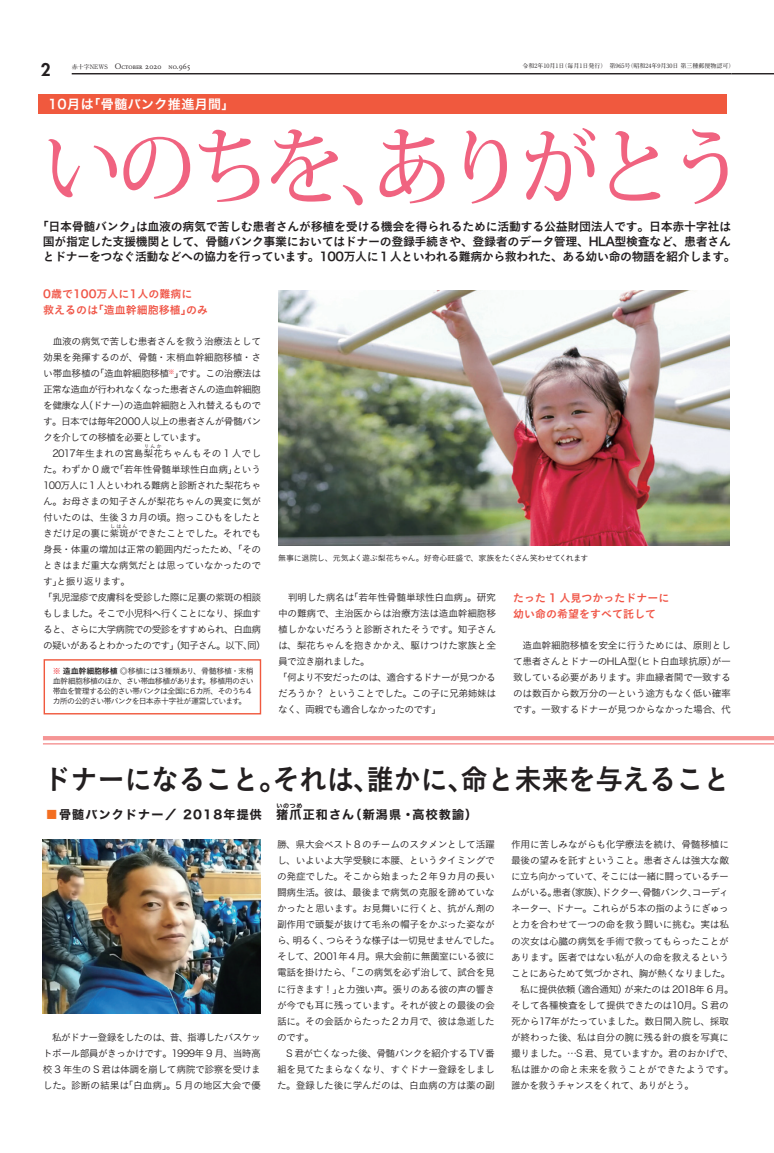
<style>
.page{position:relative;width:774px;height:1153px;background:#fff}
.page>*{position:absolute;margin:0;border:0;box-sizing:border-box;transform-origin:0 0}
.t1{font:500 84px "Koz Min Pr 6 N";letter-spacing:-.075em;color:#f06380;scale:.95 1}
.t2{font:28.8px "Koburina Go Std W6";letter-spacing:-.02em;color:#231f20;scale:.96 1}
.t3{font:800 17px "Futura Std";color:#231f20}
.t4{font:13px "Hira Kaku Std W6";letter-spacing:.03em;color:#fff}
.t5{font:12px/15px "Koburina Go Std W6";letter-spacing:-.03em;color:#231f20}
.t6{font:12px "Hira Kaku Std W7";letter-spacing:.1em;color:#231f20}
.t7{font:11px/16px "Koburina Go Std W6";color:#f05547}
.t8{font:9.8px/16px "Koburina Go Std W3";letter-spacing:-.035em;color:#231f20;text-align:justify}
.t9{font:9.8px/16px "Koburina Go Std W3";letter-spacing:-.075em;color:#231f20}
.t10{font:9.8px "Koburina Go Std W3";letter-spacing:-.005em;color:#231f20}
.t11{font:8px/10px "Koburina Go Std W3";letter-spacing:-.08em;color:#231f20}
.t12{font:8px "Koburina Go Std W3";letter-spacing:-.03em;color:#231f20}
.t13{font:8px "Ro Garamond Book SC";color:#231f20}
.t14{font:700 6px "A1 Mincho Std";color:#231f20}
.t15{font:6px "Hira Kaku Std W7";color:#231f20}
.t16{font:4.9px "Koburina Go Std W3";letter-spacing:.275em;color:#231f20}
.s1{font-family:"A1 Mincho Std";font-weight:700;font-size:6px}
.s2{font-family:"Hira Kaku Std W6"}
.s3{font-family:"Hira Kaku Std W3"}
.s4{font-family:"Hira Kaku Std W3";color:#ee1d23}
.s5{font-family:"Koburina Go Std W6"}
.s6{color:#f36e21}
</style>
<div class="page">
<img style="left:278px;top:290px;width:451px;height:255px">
<hr style="left:43px;top:736px;width:731px;height:4px;background:#f59595">
<hr style="left:43px;top:743px;width:731px;height:1px;background:#f59595">
<img style="left:43px;top:839px;width:218px;height:174px">
<div style="left:39px;top:95px;width:688px;height:19px;background:#f0593e"></div>
<svg style="left:43px;top:659px;width:219px;height:56px"></svg>
<hr style="left:72px;top:73px;width:659px;height:1px;background:#231f20">
<hr style="left:731px;top:73px;width:43px;height:1px;background:#231f20">
<h3 class="t3" style="left:41px;top:59px;width:11px">2</h3>
<p class="t13" style="left:72px;top:62px;width:121px"><span class="s1">赤十字NEWS</span> October 2020 no.965</p>
<p class="t14" style="left:522px;top:61px;width:213px">令和2年10月1日（毎月1日発行）　第965号（昭和24年9月30日 第三種郵便物認可）</p>
<h3 class="t4" style="left:48px;top:94px;width:188px">10月は「骨髄バンク推進月間」</h3>
<h1 class="t1" style="left:43px;top:120px;width:743px">いのちを、ありがとう</h1>
<p class="t5" style="left:43px;top:234px;width:694px">国が指定した支援機関として、骨髄バンク事業においてはドナーの登録手続きや、登録者のデータ管理、<span class="s2">HLA</span>型検査など、患者さんとドナーをつなぐ活動などへの協力を行っています。<span class="s2">100</span>万人に<span class="s2">１</span>人といわれる難病から救われた、ある幼い命の物語を紹介します。</p>
<p class="t7" style="left:43px;top:286px;width:166px"><span class="s2">0</span>歳で<span class="s2">100</span>万人に<span class="s2">1</span>人の難病に<br>救えるのは「造血幹細胞移植」のみ</p>
<p class="t8" style="left:43px;top:333px;width:219px">　血液の病気で苦しむ患者さんを救う治療法として効果を発揮するのが、骨髄・末梢血幹細胞移植・さい帯血移植の「造血幹細胞移植<sup>※</sup>」です。この治療法は正常な造血が行われなくなった患者さんの造血幹細胞を健康な人（ドナー）の造血幹細胞と入れ替えるものです。日本では毎年<span class="s3">2000</span>人以上の患者さんが骨髄バンクを介しての移植を必要としています。</p>
<p class="t10" style="left:52px;top:446px;width:210px"><span class="s3">2017</span>年生まれの宮島梨花ちゃんもその <span class="s3">1</span> 人でし</p>
<p class="t5" style="left:37px;top:219px;width:696px">「日本骨髄バンク」は血液の病気で苦しむ患者さんが移植を受ける機会を得られるために活動する公益財団法人です。日本赤十字社は</p>
<p class="t16" style="left:144px;top:442px;width:19px">りんか</p>
<p class="t8" style="left:43px;top:461px;width:219px">た。わずか <span class="s3">0</span> 歳で「若年性骨髄単球性白血病」という<span class="s3">100</span>万人に<span class="s3">1</span>人といわれる難病と診断された梨花ちゃん。お母さまの知子さんが梨花ちゃんの異変に気が付いたのは、生後 <span class="s3">3</span> カ月の頃。抱っこひもをしたときだけ足の裏に紫斑ができたことでした。それでも</p>
<p class="t16" style="left:110px;top:522px;width:19px">しはん</p>
<p class="t9" style="left:43px;top:541px;width:225px">身長・体重の増加は正常の範囲内だったため、「そのときはまだ重大な病気だとは思っていなかったのです」と振り返ります。<br>「乳児湿疹で皮膚科を受診した際に足裏の紫斑の相談もしました。そこで小児科へ行くことになり、採血すると、さらに大学病院での受診をすすめられ、白血病の疑いがあるとわかったのです」（知子さん。以下、同）</p>
<p class="t12" style="left:278px;top:551px;width:312px">無事に退院し、元気よく遊ぶ梨花ちゃん。好奇心旺盛で、家族をたくさん笑わせてくれます</p>
<p class="t8" style="left:278px;top:589px;width:220px;text-align:left">　判明した病名は「若年性骨髄単球性白血病」。研究中の難病で、主治医からは治療方法は造血幹細胞移植しかないだろうと診断されたそうです。知子さんは、梨花ちゃんを抱きかかえ、駆けつけた家族と全員で泣き崩れました。<br>「何より不安だったのは、適合するドナーが見つかるだろうか？ということでした。この子に兄弟姉妹はなく、両親でも適合しなかったのです」</p>
<p class="t7" style="left:513px;top:589px;width:158px">たった <span class="s2">1</span> 人見つかったドナーに幼い命の希望をすべて託して</p>
<p class="t8" style="left:513px;top:636px;width:219px">　造血幹細胞移植を安全に行うためには、原則として患者さんとドナーの<span class="s3">HLA</span>型（ヒト白血球抗原）が一致している必要があります。非血縁者間で一致するのは数百から数万分の一という途方もなく低い確率です。一致するドナーが見つからなかった場合、代</p>
<p class="t11" style="left:53px;top:666px;width:203px"><span class="s4">※</span> <span class="s5">造血幹細胞移植</span> <span class="s3">◎</span>移植には<span class="s3">３</span>種類あり、骨髄移植・末梢血幹細胞移植のほか、さい帯血移植があります。移植用のさい帯血を管理する公的さい帯バンクは全国に<span class="s3">６</span>カ所、そのうち<span class="s3">４</span>カ所の公的さい帯バンクを日本赤十字社が運営しています。</p>
<h2 class="t2" style="left:44px;top:757px;width:717px">ドナーになること。それは、誰かに、命と未来を与えること</h2>
<p class="t6" style="left:46px;top:805px;width:433px"><span class="s6">■</span>骨髄バンクドナー／ 2018年提供　猪爪正和さん（新潟県・高校教諭）</p>
<p class="t15" style="left:277px;top:800px;width:27px">いのつめ</p>
<p class="t8" style="left:43px;top:1028px;width:219px">　私がドナー登録をしたのは、昔、指導したバスケットボール部員がきっかけです。<span class="s3">1999</span>年 <span class="s3">9</span> 月、当時高校 <span class="s3">3</span> 年生の <span class="s3">S</span> 君は体調を崩して病院で診察を受けました。診断の結果は「白血病」。<span class="s3">5</span> 月の地区大会で優</p>
<p class="t8" style="left:277px;top:836px;width:224px;text-align:left">勝、県大会ベスト<span class="s3">８</span>のチームのスタメンとして活躍し、いよいよ大学受験に本腰、というタイミングでの発症でした。そこから始まった<span class="s3">２</span>年<span class="s3">９</span>カ月の長い闘病生活。彼は、最後まで病気の克服を諦めていなかったと思います。お見舞いに行くと、抗がん剤の副作用で頭髪が抜けて毛糸の帽子をかぶった姿ながら、明るく、つらそうな様子は一切見せませんでした。そして、<span class="s3">2001</span>年<span class="s3">４</span>月。県大会前に無菌室にいる彼に電話を掛けたら、「この病気を必ず治して、試合を見に行きます！」と力強い声。張りのある彼の声の響きが今でも耳に残っています。それが彼との最後の会話に。その会話からたった<span class="s3">２</span>カ月で、彼は急逝したのです。</p>
<p class="t8" style="left:277px;top:1044px;width:219px;text-indent:9px"><span class="s3">S</span> 君が亡くなった後、骨髄バンクを紹介する <span class="s3">TV</span>番組を見てたまらなくなり、すぐドナー登録をしました。登録した後に学んだのは、白血病の方は薬の副</p>
<p class="t8" style="left:511px;top:836px;width:224px;text-align:left">作用に苦しみながらも化学療法を続け、骨髄移植に最後の望みを託すということ。患者さんは強大な敵に立ち向かっていて、そこには一緒に闘っているチームがいる。患者（家族）、ドクター、骨髄バンク、コーディネーター、ドナー。これらが<span class="s3">５</span>本の指のようにぎゅっと力を合わせて一つの命を救う闘いに挑む。実は私の次女は心臓の病気を手術で救ってもらったことがあります。医者ではない私が人の命を救えるということにあらためて気づかされ、胸が熱くなりました。　私に提供依頼（適合通知）が来たのは <span class="s3">2018</span>年 <span class="s3">6</span> 月。そして各種検査をして提供できたのは<span class="s3">10</span>月。<span class="s3">S</span> 君の死から<span class="s3">17</span>年がたっていました。数日間入院し、採取が終わった後、私は自分の腕に残る針の痕を写真に撮りました。…<span class="s3">S</span> 君、見ていますか。君のおかげで、私は誰かの命と未来を救うことができたようです。誰かを救うチャンスをくれて、ありがとう。</p>
</div>
